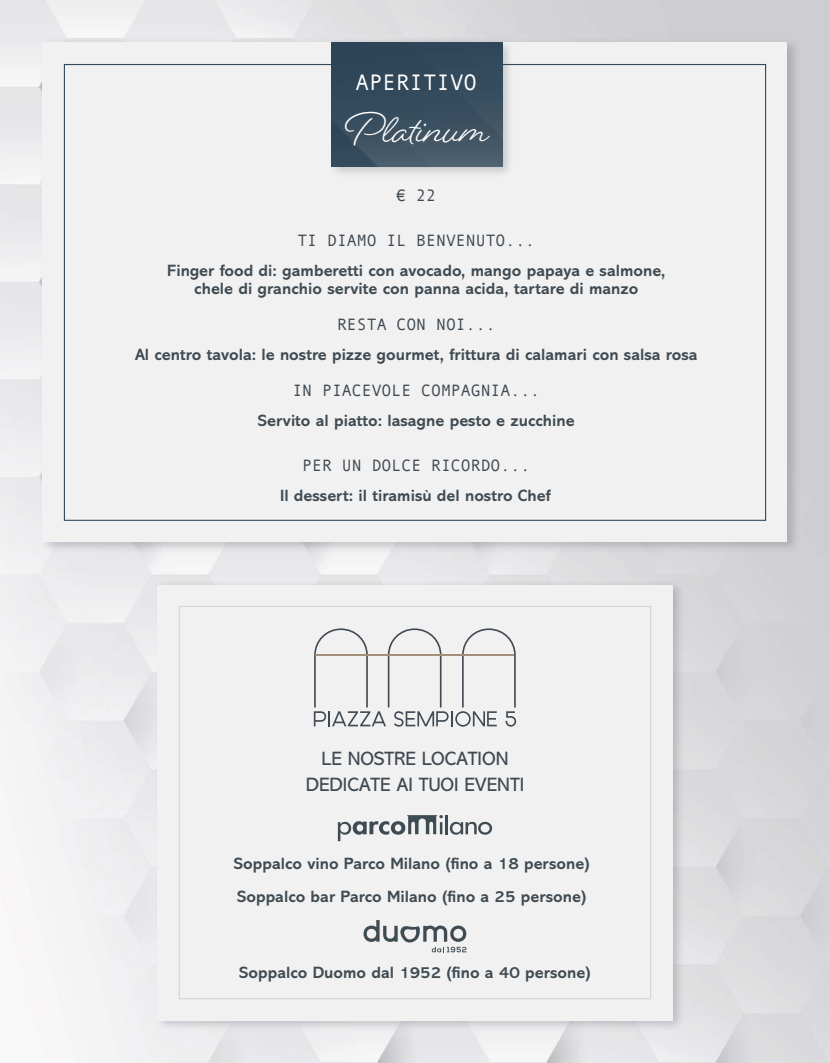
<style>
.page{position:relative;width:830px;height:1063px;background:#fff}
.page>*{position:absolute;margin:0;border:0;box-sizing:border-box;transform-origin:0 0}
.t1{font:700 45px "Beloved Script";color:#fff}
.t2{font:22.5px "Andale Mono";color:#fff}
.t3{font:19.5px/25.5px "Abadi MT Std";color:#3f4a53;text-align:center}
.t4{font:700 16.5px/18px "Abadi MT Std";color:#3f4b53;text-align:center}
.t5{font:16.5px "Andale Mono";color:#3f4a53}
</style>
<div class="page">
<div style="left:39px;top:38px;width:761px;height:515px;background:#404a54;opacity:.25"></div>
<div style="left:43px;top:43px;width:744px;height:499px;background:#f2f1f1"></div>
<div style="left:328px;top:39px;width:186px;height:140px;background:#404a54;opacity:.25"></div>
<img style="left:332px;top:43px;width:170px;height:123px">
<div style="left:154px;top:580px;width:531px;height:452px;background:#404a54;opacity:.25"></div>
<div style="left:157px;top:585px;width:515px;height:435px;background:#f2f1f1"></div>
<svg style="left:314px;top:628px;width:202px;height:99px"></svg>
<svg style="left:338px;top:815px;width:104px;height:26px"></svg>
<hr style="left:445px;top:815px;width:3px;height:19px;background:#3f4b53">
<svg style="left:449px;top:822px;width:43px;height:13px"></svg>
<svg style="left:363px;top:920px;width:103px;height:32px"></svg>
<h2 class="t2" style="left:355px;top:68px;width:123px">APERITIVO</h2>
<h1 class="t1" style="left:345px;top:99px;width:145px">Platinum</h1>
<p class="t5" style="left:396px;top:185px;width:41px">€ 22</p>
<p class="t5" style="left:297px;top:230px;width:239px">TI DIAMO IL BENVENUTO...</p>
<p class="t4" style="left:167px;top:262px;width:499px">Finger food di: gamberetti con avocado, mango papaya e salmone, chele di granchio servite con panna acida, tartare di manzo</p>
<p class="t5" style="left:337px;top:314px;width:160px">RESTA CON NOI...</p>
<p class="t4" style="left:135px;top:346px;width:564px">Al centro tavola: le nostre pizze gourmet, frittura di calamari con salsa rosa</p>
<p class="t5" style="left:292px;top:380px;width:249px">IN PIACEVOLE COMPAGNIA...</p>
<p class="t4" style="left:258px;top:412px;width:318px">Servito al piatto: lasagne pesto e zucchine</p>
<p class="t5" style="left:302px;top:455px;width:229px">PER UN DOLCE RICORDO...</p>
<p class="t4" style="left:280px;top:487px;width:272px">Il dessert: il tiramisù del nostro Chef</p>
<p class="t3" style="left:305px;top:746px;width:220px">LE NOSTRE LOCATION<br>DEDICATE AI TUOI EVENTI</p>
<p class="t4" style="left:234px;top:847px;width:357px;line-height:33px;text-align:left">Soppalco vino Parco Milano (fino a 18 persone)<br>Soppalco bar Parco Milano (fino a 25 persone)</p>
<p class="t4" style="left:239px;top:964px;width:353px">Soppalco Duomo dal 1952 (fino a 40 persone)</p>
</div>
